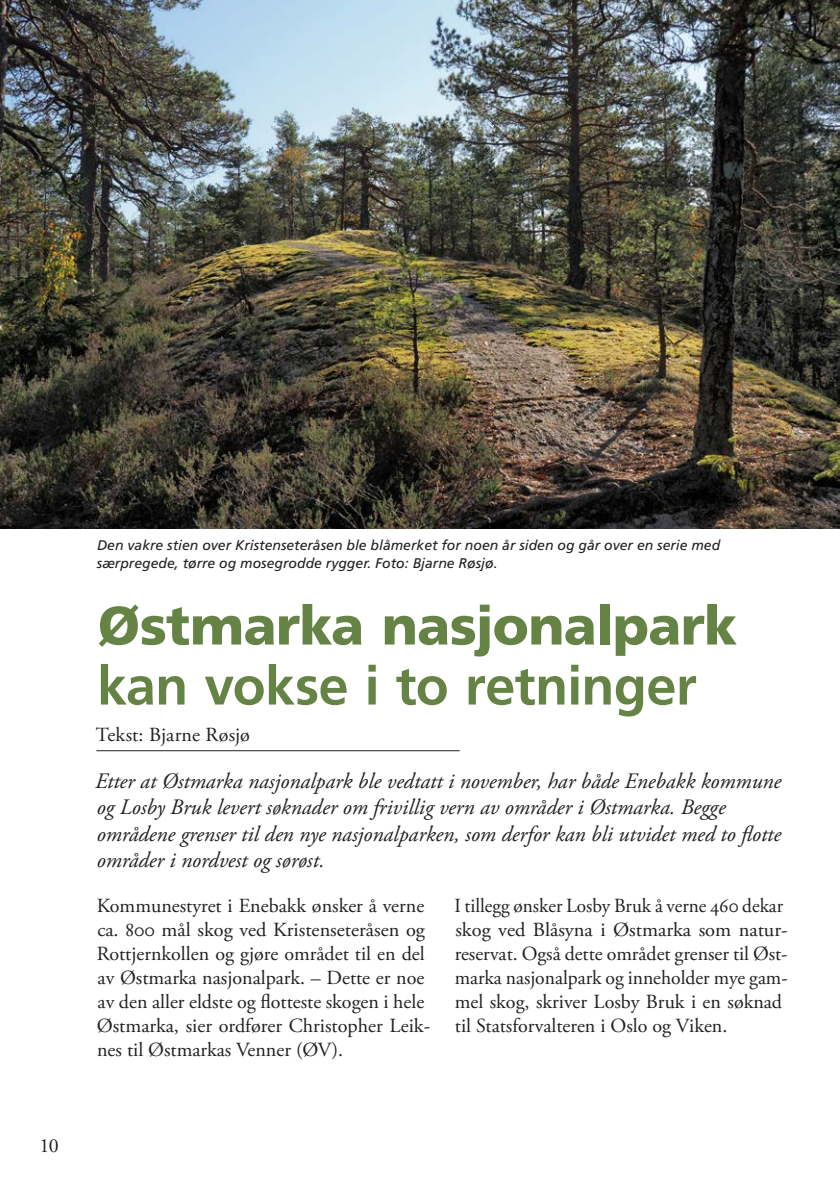
<style>
.page{position:relative;width:840px;height:1191px;background:#fff}
.page>*{position:absolute;margin:0;border:0;box-sizing:border-box;transform-origin:0 0}
.t1{font:900 54px "Frutiger LT Std";letter-spacing:-.01em;color:#658344}
.t2{font:700 54px "Frutiger LT Std";letter-spacing:-.01em;color:#658344}
.t3{font:italic 22px/26.4px "Adobe Garamond Pro";color:#231f20}
.t4{font:20px/24px "Adobe Garamond Pro";color:#231f20}
.t5{font:20px/24px "Adobe Garamond Pro";color:#231f20;scale:.96 1}
.t6{font:italic 14px/18px "Frutiger LT Std";color:#231f20}
</style>
<div class="page">
<hr style="left:96px;top:750px;width:363px;height:1px;background:#231f20">
<img style="left:0;top:0;width:839px;height:528px">
<p class="t4" style="left:40px;top:1134px;width:21px">10</p>
<p class="t6" style="left:97px;top:536px;width:624px">Den vakre stien over Kristenseteråsen ble blåmerket for noen år siden og går over en serie med særpregede, tørre og mosegrodde rygger. Foto: Bjarne Røsjø.</p>
<h1 class="t1" style="left:98px;top:593px;width:640px">Østmarka nasjonalpark</h1>
<h1 class="t2" style="left:97px;top:654px;width:601px">kan vokse i to retninger</h1>
<p class="t4" style="left:96px;top:723px;width:155px">Tekst: Bjarne Røsjø</p>
<p class="t3" style="left:95px;top:768px;width:687px">Etter at Østmarka nasjonalpark ble vedtatt i november, har både Enebakk kommune og Losby Bruk levert søknader om frivillig vern av områder i Østmarka. Begge områdene grenser til den nye nasjonalparken, som derfor kan bli utvidet med to flotte områder i nordvest og sørøst.</p>
<p class="t4" style="left:97px;top:894px;width:335px">Kommunestyret i Enebakk ønsker å verne ca. 800 mål skog ved Kristenseteråsen og Rottjernkollen og gjøre området til en del av Østmarka nasjonalpark. – Dette er noe av den aller eldste og flotteste skogen i hele Østmarka, sier ordfører Christopher Leik&shy;nes til Østmarkas Venner (ØV).</p>
<p class="t5" style="left:454px;top:894px;width:348px">I tillegg ønsker Losby Bruk å verne 460 dekar skog ved Blåsyna i Østmarka som natur&shy;reservat. Også dette området grenser til Øst&shy;marka nasjonalpark og inneholder mye gam&shy;mel skog, skriver Losby Bruk i en søknad til Statsforvalteren i Oslo og Viken.</p>
</div>
